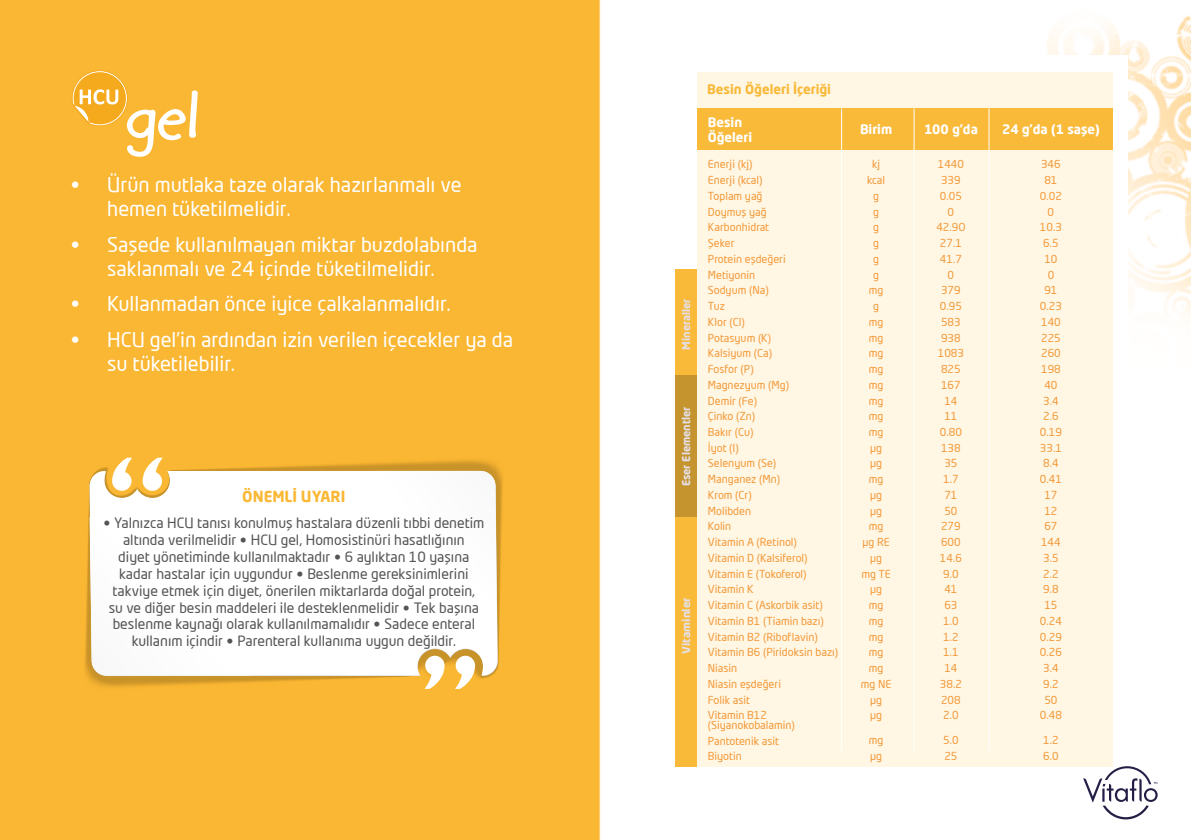
<style>
.page{position:relative;width:1191px;height:840px;background:#fff}
.page>*{position:absolute;margin:0;border:0;box-sizing:border-box;transform-origin:0 0}
.t1{font:20px/24px "Neo Tech Dacia";color:#fff}
.t2{font:700 15px "Neo Tech Dacia";color:#fab834}
.t3{font:14px/16.8px "Neo Tech Dacia";color:#555454;text-align:center}
.t4{font:700 13px/15.4px "Neo Tech Dacia";color:#fff}
.t5{font:700 13px "Neo Tech Dacia";color:#f9b939}
.t6{font:10.8px/15.8px "Neo Tech Dacia";color:#f39838}
.t7{font:700 10.6px "Neo Tech Dacia";color:#e4e1ea}
.t8{font:700 10.6px "Neo Tech Dacia";color:#e4e1ea;scale:1.07 1}
.s1{font-family:"Avenir"}
</style>
<div class="page">
<img style="left:0;top:0;width:1191px;height:839px">
<div style="left:658px;top:55px;width:470px;height:699px;background:#fff"></div>
<svg style="left:72px;top:70px;width:126px;height:87px;background:#f9c050"></svg>
<svg style="left:112px;top:457px;width:20px;height:13px"></svg>
<svg style="left:143px;top:457px;width:20px;height:13px"></svg>
<svg style="left:455px;top:675px;width:20px;height:13px"></svg>
<svg style="left:424px;top:675px;width:20px;height:13px"></svg>
<svg style="left:90px;top:470px;width:407px;height:205px"></svg>
<svg style="left:378px;top:470px;width:117px;height:154px"></svg>
<svg style="left:90px;top:516px;width:161px;height:159px"></svg>
<div style="left:675px;top:269px;width:23px;height:107px;background:#f9b939"></div>
<div style="left:675px;top:375px;width:23px;height:142px;background:#c5942e"></div>
<div style="left:675px;top:517px;width:23px;height:249px;background:#f9b939"></div>
<div style="left:697px;top:150px;width:415px;height:616px;background:#fff7e4"></div>
<div style="left:697px;top:108px;width:415px;height:42px;background:#f9b939"></div>
<hr style="left:913px;top:108px;width:1px;height:642px;background:#fff">
<hr style="left:841px;top:108px;width:1px;height:642px;background:#fff">
<hr style="left:988px;top:108px;width:1px;height:642px;background:#fff">
<div style="left:697px;top:72px;width:415px;height:36px;background:#fff7e4"></div>
<svg style="left:1083px;top:765px;width:74px;height:54px"></svg>
<h1 class="t1" style="left:107px;top:172px;width:356px;text-indent:-36px">• Ürün mutlaka taze olarak hazırlanmalı ve hemen tüketilmelidir.</h1>
<h1 class="t1" style="left:71px;top:232px;width:408px;text-align:center">• Saşede kullanılmayan miktar buzdolabında saklanmalı ve 24 içinde tüketilmelidir.</h1>
<h1 class="t1" style="left:71px;top:291px;width:381px">• Kullanmadan önce iyice çalkalanmalıdır.</h1>
<h1 class="t1" style="left:107px;top:326px;width:407px;text-indent:-36px">• HCU gel’in ardından izin verilen içecekler ya da su tüketilebilir.</h1>
<h2 class="t2" style="left:242px;top:486px;width:105px">ÖNEMLİ UYARI</h2>
<p class="t3" style="left:103px;top:514px;width:382px"><span class="s1">•</span> Yalnızca HCU tanısı konulmuş hastalara düzenli tıbbi denetim altında verilmelidir <span class="s1">•</span> HCU gel, Homosistinüri hasatlığının<br>diyet yönetiminde kullanılmaktadır <span class="s1">•</span> 6 aylıktan 10 yaşına kadar hastalar için uygundur <span class="s1">•</span> Beslenme gereksinimlerini takviye etmek için diyet, önerilen miktarlarda doğal protein,<br>su ve diğer besin maddeleri ile desteklenmelidir <span class="s1">•</span> Tek başına beslenme kaynağı olarak kullanılmamalıdır <span class="s1">•</span> Sadece enteral kullanım içindir <span class="s1">•</span> Parenteral kullanıma uygun değildir.</p>
<p class="t7" style="left:679px;top:349px;width:52px;rotate:-90deg">Mineraller</p>
<p class="t7" style="left:679px;top:486px;width:81px;rotate:-90deg">Eser Elementler</p>
<p class="t8" style="left:679px;top:653px;width:54px;rotate:-90deg">Vitaminler</p>
<p class="t5" style="left:707px;top:81px;width:125px">Besin Öğeleri İçeriği</p>
<p class="t4" style="left:708px;top:114px;width:46px">Besin<br>Öğeleri</p>
<p class="t4" style="left:860px;top:121px;width:34px">Birim</p>
<p class="t4" style="left:924px;top:121px;width:55px">100 g’da</p>
<p class="t6" style="left:708px;top:156px;width:132px">Enerji (kj)<br>Enerji (kcal)<br>Toplam yağ<br>Doymuş yağ<br>Karbonhidrat<br>Şeker<br>Protein eşdeğeri<br>Metiyonin<br>Sodyum (Na)<br>Tuz<br>Klor (Cl)<br>Potasyum (K)<br>Kalsiyum (Ca)<br>Fosfor (P)<br>Magnezyum (Mg)<br>Demir (Fe)<br>Çinko (Zn)<br>Bakır (Cu)<br>İyot (I)<br>Selenyum (Se)<br>Manganez (Mn)<br>Krom (Cr)<br>Molibden<br>Kolin<br>Vitamin A (Retinol)<br>Vitamin D (Kalsiferol)<br>Vitamin E (Tokoferol)<br>Vitamin K<br>Vitamin C (Askorbik asit)<br>Vitamin B1 (Tiamin bazı)<br>Vitamin B2 (Riboflavin)<br>Vitamin B6 (Piridoksin bazı)<br>Niasin<br>Niasin eşdeğeri<br>Folik asit<br>Vitamin B12</p>
<p class="t6" style="left:708px;top:716px;width:88px">(Siyanokobalamin)<br>Pantotenik asit<br>Biyotin</p>
<p class="t6" style="left:861px;top:156px;width:32px;text-align:center">kj<br>kcal<br>g<br>g<br>g<br>g<br>g<br>g<br>mg<br>g<br>mg mg mg mg mg mg mg mg<br>µg<br>µg<br>mg<br>µg<br>µg<br>mg<br>µg RE µg<br>mg TE µg<br>mg mg mg mg mg mg NE µg<br>µg</p>
<p class="t6" style="left:869px;top:731px;width:16px">mg µg</p>
<p class="t6" style="left:936px;top:156px;width:31px;text-align:center">1440<br>339<br>0.05<br>0<br>42.9O<br>27.1<br>41.7<br>0<br>379<br>0.95<br>583<br>938<br>1083<br>825<br>167<br>14<br>11<br>0.80<br>138<br>35<br>1.7<br>71<br>50<br>279<br>600<br>14.6<br>9.0<br>41<br>63<br>1.0<br>1.2<br>1.1<br>14<br>38.2<br>208<br>2.0</p>
<p class="t6" style="left:943px;top:731px;width:17px">5.0<br>25</p>
<p class="t4" style="left:1002px;top:121px;width:99px">24 g’da (1 saşe)</p>
<p class="t6" style="left:1040px;top:156px;width:24px;text-align:center">346<br>81<br>0.02<br>0<br>10.3<br>6.5<br>10<br>0<br>91<br>0.23<br>140<br>225<br>260<br>198<br>40<br>3.4<br>2.6<br>0.19<br>33.1<br>8.4<br>0.41<br>17<br>12<br>67<br>144<br>3.5<br>2.2<br>9.8<br>15<br>0.24<br>0.29<br>0.26<br>3.4<br>9.2<br>50<br>0.48</p>
<p class="t6" style="left:1043px;top:731px;width:17px">1.2<br>6.0</p>
</div>
